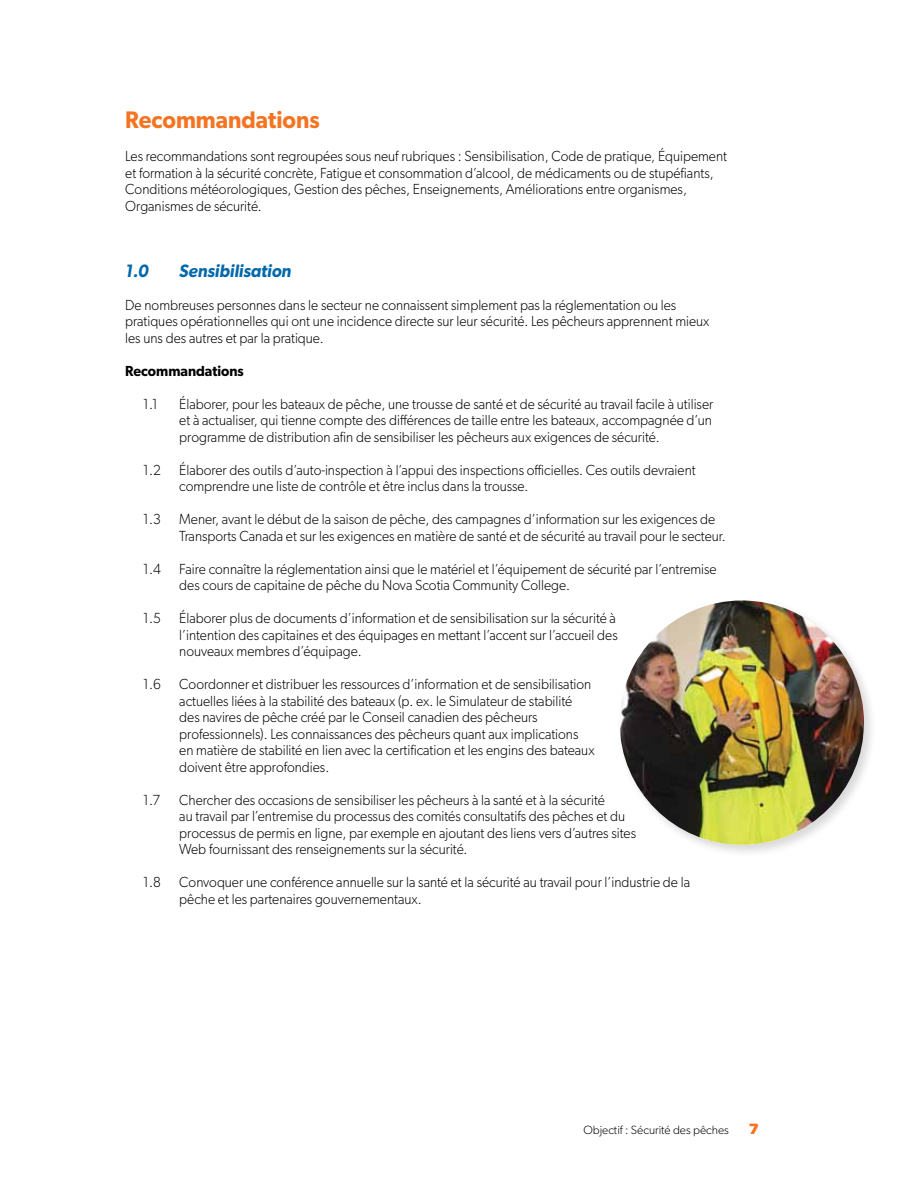
<style>
.page{position:relative;width:918px;height:1188px;background:#fff}
.page>*{position:absolute;margin:0;border:0;box-sizing:border-box;transform-origin:0 0}
.t1{font:600 24px "Gibson";color:#f47421;scale:.95 1}
.t2{font:italic 600 18px "Gibson";color:#0068ac;scale:.95 1}
.t3{font:700 15px "Gibson";color:#f47421}
.t4{font:300 14.7px/16.5px "Gibson";color:#000;scale:.95 1}
.t5{font:600 14.7px "Gibson";color:#000;scale:.95 1}
.t6{font:300 12px "Gibson";color:#000}
</style>
<div class="page">
<div style="left:616px;top:597px;width:261px;height:261px;background:#000;opacity:.15"></div>
<img style="left:620px;top:600px;width:244px;height:245px;border-radius:122px">
<h1 class="t1" style="left:125px;top:106px;width:206px">Recommandations</h1>
<p class="t4" style="left:125px;top:148px;width:635px">Les recommandations sont regroupées sous neuf rubriques : Sensibilisation, Code de pratique, Équipement et formation à la sécurité concrète, Fatigue et consommation d’alcool, de médicaments ou de stupéfiants, Conditions météorologiques, Gestion des pêches, Enseignements, Améliorations entre organismes, Organismes de sécurité.</p>
<p class="t2" style="left:125px;top:260px;width:26px">1.0</p>
<p class="t2" style="left:179px;top:260px;width:119px">Sensibilisation</p>
<p class="t4" style="left:125px;top:296px;width:616px">De nombreuses personnes dans le secteur ne connaissent simplement pas la réglementation ou les pratiques opérationnelles qui ont une incidence directe sur leur sécurité. Les pêcheurs apprennent mieux les uns des autres et par la pratique.</p>
<p class="t5" style="left:125px;top:362px;width:126px">Recommandations</p>
<p class="t4" style="left:143px;top:395px;width:17px">1.1</p>
<p class="t4" style="left:179px;top:395px;width:564px;text-align:justify">Élaborer, pour les bateaux de pêche, une trousse de santé et de sécurité au travail facile à utiliser et à actualiser, qui tienne compte des différences de taille entre les bateaux, accompagnée d’un programme de distribution afin de sensibiliser les pêcheurs aux exigences de sécurité.</p>
<p class="t4" style="left:143px;top:461px;width:20px">1.2</p>
<p class="t4" style="left:179px;top:461px;width:545px">Élaborer des outils d’auto-inspection à l’appui des inspections officielles. Ces outils devraient comprendre une liste de contrôle et être inclus dans la trousse.</p>
<p class="t4" style="left:143px;top:511px;width:20px">1.3</p>
<p class="t4" style="left:179px;top:511px;width:577px">Mener, avant le début de la saison de pêche, des campagnes d’information sur les exigences de<br>Transports Canada et sur les exigences en matière de santé et de sécurité au travail pour le secteur.</p>
<p class="t4" style="left:143px;top:560px;width:20px">1.4</p>
<p class="t4" style="left:179px;top:560px;width:567px">Faire connaître la réglementation ainsi que le matériel et l’équipement de sécurité par l’entremise des cours de capitaine de pêche du Nova Scotia Community College.</p>
<p class="t4" style="left:143px;top:610px;width:20px">1.5</p>
<p class="t4" style="left:179px;top:610px;width:463px;text-align:justify">Élaborer plus de documents d’information et de sensibilisation sur la sécurité à l’intention des capitaines et des équipages en mettant l’accent sur l’accueil des nouveaux membres d’équipage.</p>
<p class="t4" style="left:143px;top:676px;width:20px">1.6</p>
<p class="t4" style="left:179px;top:676px;width:439px">Coordonner et distribuer les ressources d’information et de sensibilisation actuelles liées à la stabilité des bateaux (p. ex. le Simulateur de stabilité des navires de pêche créé par le Conseil canadien des pêcheurs professionnels). Les connaissances des pêcheurs quant aux implications en matière de stabilité en lien avec la certification et les engins des bateaux doivent être approfondies.</p>
<p class="t4" style="left:143px;top:791px;width:20px">1.7</p>
<p class="t4" style="left:179px;top:791px;width:482px">Chercher des occasions de sensibiliser les pêcheurs à la santé et à la sécurité<br>au travail par l’entremise du processus des comités consultatifs des pêches et du processus de permis en ligne, par exemple en ajoutant des liens vers d’autres sites Web fournissant des renseignements sur la sécurité.</p>
<p class="t4" style="left:143px;top:874px;width:20px">1.8</p>
<p class="t4" style="left:179px;top:874px;width:539px">Convoquer une conférence annuelle sur la santé et la sécurité au travail pour l’industrie de la pêche et les partenaires gouvernementaux.</p>
<p class="t6" style="left:583px;top:1123px;width:147px">Objectif : Sécurité des pêches</p>
<p class="t3" style="left:749px;top:1120px;width:11px">7</p>
</div>
